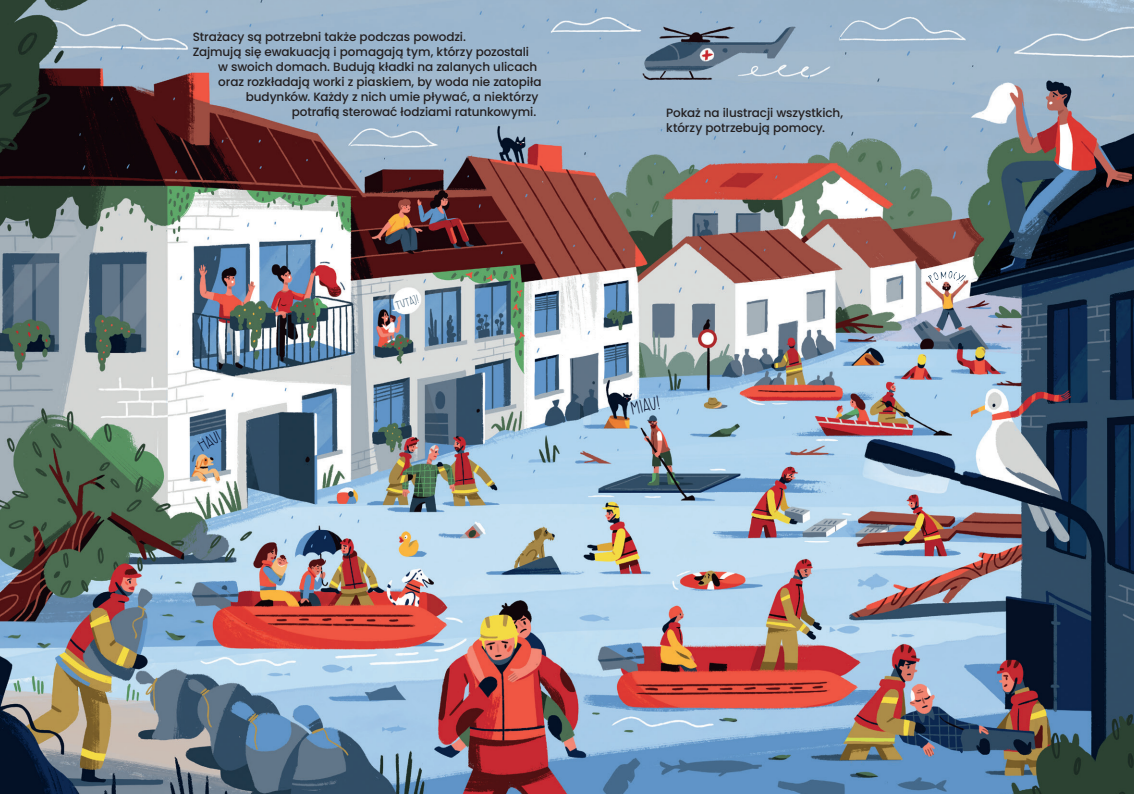
<style>
.page{position:relative;width:1134px;height:794px;background:#fff}
.page>*{position:absolute;margin:0;border:0;box-sizing:border-box;transform-origin:0 0}
.t1{font:19px "Ania 2024 rev 2";color:#00051f}
.t2{font:17px "Ania 2024 rev 2";color:#00051f}
.txt_skladowy_12_15{font:500 12px/15px "Poppins";letter-spacing:-.005em;color:#231f20}
.t3{font:12px "Ania 2024 rev 2";color:#2f5169}
</style>
<div class="page">
<img style="left:0;top:0;width:1134px;height:794px">
<img style="left:928px;top:270px;width:38px;height:13px">
<p class="txt_skladowy_12_15" style="left:193px;top:29px;width:275px">Strażacy są potrzebni także podczas powodzi.</p>
<p class="txt_skladowy_12_15" style="left:193px;top:44px;width:338px">Zajmują się ewakuacją i pomagają tym, którzy pozostali</p>
<p class="txt_skladowy_12_15" style="left:218px;top:59px;width:321px">w swoich domach. Budują kładki na zalanych ulicach</p>
<p class="txt_skladowy_12_15" style="left:218px;top:74px;width:325px">oraz rozkładają worki z piaskiem, by woda nie zatopiła</p>
<p class="txt_skladowy_12_15" style="left:246px;top:89px;width:294px">budynków. Każdy z nich umie pływać, a niektórzy</p>
<p class="txt_skladowy_12_15" style="left:292px;top:104px;width:246px">potrafią sterować łodziami ratunkowymi.</p>
<p class="txt_skladowy_12_15" style="left:666px;top:105px;width:178px">Pokaż na ilustracji wszystkich, którzy potrzebują pomocy.</p>
<p class="t2" style="left:194px;top:438px;width:25px;rotate:-30deg">hau!</p>
<p class="t3" style="left:394px;top:299px;width:25px;rotate:-18deg">tutaj!</p>
<p class="t1" style="left:628px;top:397px;width:31px;rotate:-12deg">miau!</p>
</div>
